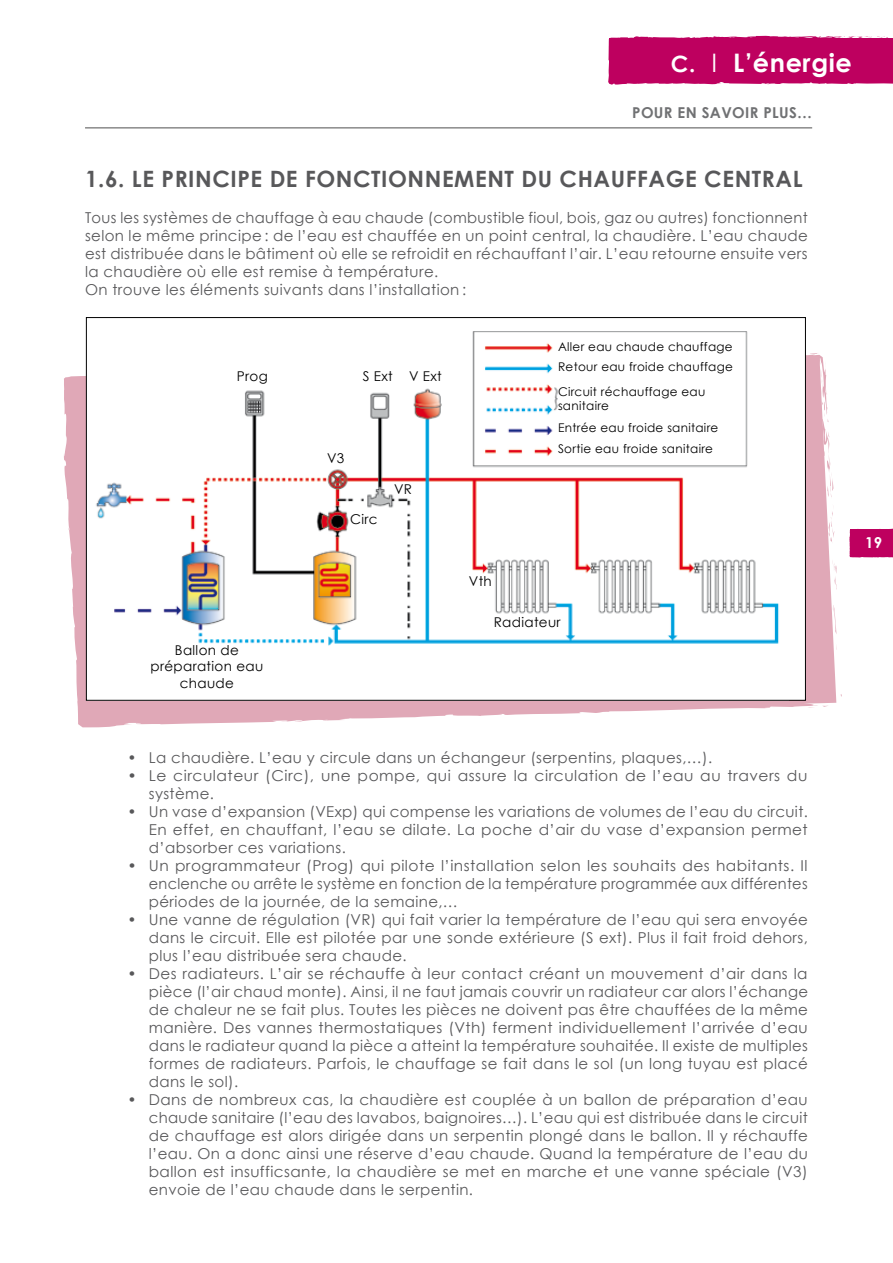
<style>
.page{position:relative;width:893px;height:1263px;background:#fff}
.page>*{position:absolute;margin:0;border:0;box-sizing:border-box;transform-origin:0 0}
.t1{font:700 25.5px "Century Gothic";color:#fff}
.t2{font:700 22.5px "Century Gothic";letter-spacing:.025em;color:#58585a}
.t3{font:15px/18px "Century Gothic";letter-spacing:.025em;color:#58585a;text-align:justify}
.t4{font:700 15px "Century Gothic";letter-spacing:.025em;color:#707173}
.t5{font:700 15px "Century Gothic";color:#fff}
.t6{font:13.5px/16.2px "Century Gothic";letter-spacing:.025em;color:#000;text-align:center}
.t7{font:12px/20px "Century Gothic";letter-spacing:.025em;color:#000}
.s1{font-size:22.5px}
.s2{font-weight:400}
</style>
<div class="page">
<hr style="left:85px;top:127px;width:727px;height:1px;background:#000">
<svg style="left:608px;top:35px;width:285px;height:50px;background:#c3136b"></svg>
<svg style="left:849px;top:529px;width:44px;height:29px"></svg>
<svg style="left:833px;top:605px;width:3px;height:28px"></svg>
<svg style="left:832px;top:561px;width:5px;height:29px"></svg>
<svg style="left:64px;top:352px;width:764px;height:376px;fill:#e0a8b7"></svg>
<svg style="left:822px;top:401px;width:12px;height:143px"></svg>
<svg style="left:806px;top:352px;width:22px;height:43px"></svg>
<svg style="left:78px;top:537px;width:2px;height:9px"></svg>
<svg style="left:83px;top:605px;width:2px;height:10px"></svg>
<div style="left:86px;top:318px;width:719px;height:382px;background:#fff"></div>
<img style="left:96px;top:331px;width:683px;height:315px">
<h1 class="t1" style="left:671px;top:47px;width:182px"><span class="s1">C.</span> <span class="s2">I</span> L’ÉNERGIE</h1>
<p class="t4" style="left:632px;top:103px;width:181px">POUR EN SAVOIR PLUS…</p>
<h2 class="t2" style="left:85px;top:165px;width:715px">1.6. LE PRINCIPE DE FONCTIONNEMENT DU CHAUFFAGE CENTRAL</h2>
<p class="t3" style="left:85px;top:208px;width:724px;text-align:left">Tous les systèmes de chauffage à eau chaude (combustible fioul, bois, gaz ou autres) fonctionnent selon le même principe : de l’eau est chauffée en un point central, la chaudière. L’eau chaude est distribuée dans le bâtiment où elle se refroidit en réchauffant l’air. L’eau retourne ensuite vers la chaudière où elle est remise à température.<br>On trouve les éléments suivants dans l’installation :</p>
<p class="t6" style="left:237px;top:368px;width:32px">Prog</p>
<p class="t6" style="left:363px;top:368px;width:81px">S Ext V Ext</p>
<p class="t6" style="left:151px;top:642px;width:114px">Ballon de préparation eau chaude</p>
<p class="t6" style="left:327px;top:450px;width:19px">V3</p>
<p class="t6" style="left:350px;top:511px;width:29px">Circ</p>
<p class="t6" style="left:394px;top:480px;width:20px">VR</p>
<p class="t6" style="left:469px;top:573px;width:24px">Vth</p>
<p class="t7" style="left:558px;top:337px;width:176px">Aller eau chaude chauffage<br>Retour eau froide chauffage</p>
<p class="t7" style="left:558px;top:384px;width:149px;line-height:14.4px">Circuit réchauffage eau sanitaire</p>
<p class="t7" style="left:558px;top:417px;width:162px;line-height:21px">Entrée eau froide sanitaire<br>Sortie eau froide sanitaire</p>
<p class="t6" style="left:494px;top:614px;width:68px">Radiateur</p>
<p class="t5" style="left:865px;top:533px;width:19px">19</p>
<p class="t3" style="left:128px;top:748px;width:586px">• La chaudière. L’eau y circule dans un échangeur (serpentins, plaques,…).</p>
<p class="t3" style="left:149px;top:766px;width:660px;text-indent:-21px">• Le circulateur (Circ), une pompe, qui assure la circulation de l’eau au travers du système.</p>
<p class="t3" style="left:149px;top:802px;width:661px;text-indent:-21px">• Un vase d’expansion (VExp) qui compense les variations de volumes de l’eau du circuit.<br>En effet, en chauffant, l’eau se dilate. La poche d’air du vase d’expansion permet d’absorber ces variations.</p>
<p class="t3" style="left:149px;top:856px;width:660px;text-indent:-21px">• Un programmateur (Prog) qui pilote l’installation selon les souhaits des habitants. Il enclenche ou arrête le système en fonction de la température programmée aux différentes périodes de la journée, de la semaine,…</p>
<p class="t3" style="left:149px;top:910px;width:661px;text-indent:-21px">• Une vanne de régulation (VR) qui fait varier la température de l’eau qui sera envoyée dans le circuit. Elle est pilotée par une sonde extérieure (S ext). Plus il fait froid dehors, plus l’eau distribuée sera chaude.</p>
<p class="t3" style="left:149px;top:964px;width:661px;text-indent:-21px">• Des radiateurs. L’air se réchauffe à leur contact créant un mouvement d’air dans la pièce (l’air chaud monte). Ainsi, il ne faut jamais couvrir un radiateur car alors l’échange de chaleur ne se fait plus. Toutes les pièces ne doivent pas être chauffées de la même manière. Des vannes thermostatiques (Vth) ferment individuellement l’arrivée d’eau dans le radiateur quand la pièce a atteint la température souhaitée. Il existe de multiples formes de radiateurs. Parfois, le chauffage se fait dans le sol (un long tuyau est placé dans le sol).</p>
<p class="t3" style="left:149px;top:1090px;width:661px;text-indent:-21px">• Dans de nombreux cas, la chaudière est couplée à un ballon de préparation d’eau chaude sanitaire (l’eau des lavabos, baignoires…). L’eau qui est distribuée dans le circuit de chauffage est alors dirigée dans un serpentin plongé dans le ballon. Il y réchauffe l’eau. On a donc ainsi une réserve d’eau chaude. Quand la température de l’eau du ballon est insufficsante, la chaudière se met en marche et une vanne spéciale (V3) envoie de l’eau chaude dans le serpentin.</p>
</div>
